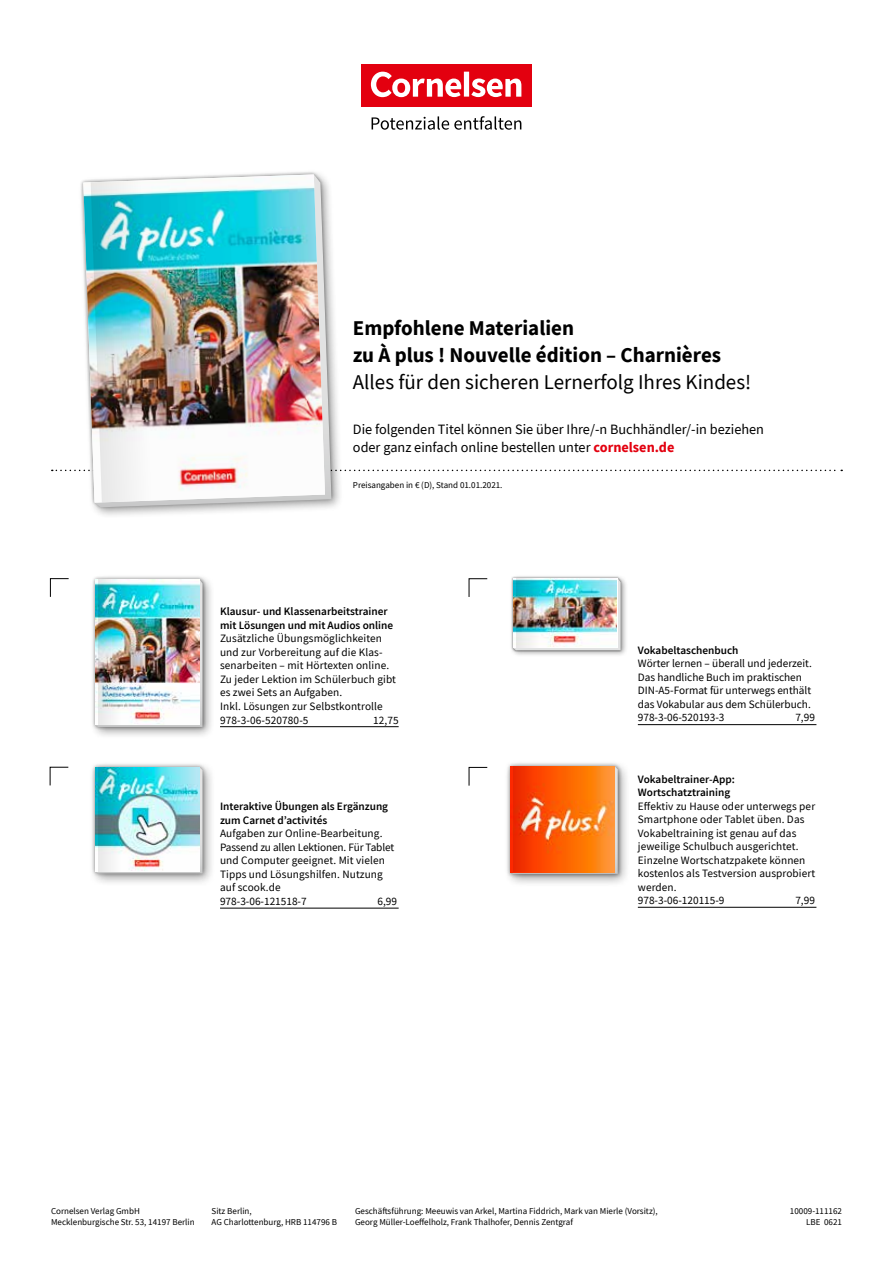
<style>
.page{position:relative;width:893px;height:1263px;background:#fff}
.page>*{position:absolute;margin:0;border:0;box-sizing:border-box;transform-origin:0 0}
.t1{font:700 21px/27px "CV Source Sans";color:#000}
.t2{font:21px "CV Source Sans";color:#000}
.t3{font:14.25px/18px "CV Source Sans";color:#000}
.t4{font:11.25px/13.5px "CV Source Sans";letter-spacing:.01em;color:#000}
.t5{font:600 11.25px/13.5px "CV Source Sans";color:#000}
.t6{font:9px/10.5px "CV Source Sans";color:#000}
.s1{font-weight:700;color:#e3000f}
</style>
<div class="page">
<svg style="left:469px;top:578px;width:19px;height:19px"></svg>
<hr style="left:638px;top:724px;width:178px;height:1px;background:#000">
<hr style="left:220px;top:726px;width:179px;height:1px;background:#000">
<svg style="left:50px;top:578px;width:19px;height:19px"></svg>
<div style="left:77px;top:168px;width:267px;height:351px;background:#000;opacity:.4"></div>
<svg style="left:80px;top:171px;width:255px;height:340px"></svg>
<img style="left:83px;top:174px;width:242px;height:329px">
<img style="left:52px;top:180px;width:790px;height:322px">
<svg style="left:469px;top:767px;width:19px;height:19px"></svg>
<div style="left:504px;top:760px;width:127px;height:127px;background:#000;opacity:.4"></div>
<div style="left:506px;top:762px;width:116px;height:116px;background:#000;opacity:.4"></div>
<svg style="left:510px;top:766px;width:108px;height:108px"></svg>
<img style="left:510px;top:766px;width:105px;height:106px">
<svg style="left:514px;top:766px;width:23px;height:106px"></svg>
<svg style="left:50px;top:767px;width:19px;height:19px"></svg>
<div style="left:89px;top:761px;width:127px;height:125px;background:#000;opacity:.4"></div>
<div style="left:91px;top:763px;width:116px;height:115px;background:#000;opacity:.4"></div>
<svg style="left:95px;top:767px;width:108px;height:106px"></svg>
<img style="left:95px;top:767px;width:105px;height:105px">
<svg style="left:99px;top:767px;width:23px;height:105px"></svg>
<hr style="left:220px;top:908px;width:179px;height:1px;background:#000">
<hr style="left:638px;top:907px;width:178px;height:1px;background:#000">
<div style="left:89px;top:574px;width:126px;height:165px;background:#000;opacity:.4"></div>
<div style="left:92px;top:576px;width:114px;height:154px;background:#000;opacity:.4"></div>
<svg style="left:95px;top:580px;width:108px;height:147px"></svg>
<img style="left:95px;top:580px;width:105px;height:145px">
<img style="left:99px;top:580px;width:23px;height:145px">
<svg style="left:372px;top:116px;width:149px;height:14px"></svg>
<div style="left:509px;top:574px;width:119px;height:84px;background:#000;opacity:.4"></div>
<div style="left:511px;top:576px;width:112px;height:76px;background:#000;opacity:.4"></div>
<svg style="left:513px;top:578px;width:108px;height:72px"></svg>
<img style="left:513px;top:578px;width:103px;height:70px">
<img style="left:517px;top:578px;width:23px;height:70px">
<div style="left:361px;top:64px;width:170px;height:42px;background:#e3000f"></div>
<svg style="left:371px;top:72px;width:150px;height:25px"></svg>
<h1 class="t1" style="left:353px;top:315px;width:370px">Empfohlene Materialien<br>zu À plus ! Nouvelle édition – Charnières</h1>
<h1 class="t2" style="left:353px;top:369px;width:400px">Alles für den sicheren Lernerfolg Ihres Kindes!</h1>
<p class="t3" style="left:353px;top:421px;width:413px">Die folgenden Titel können Sie über Ihre/-n Buchhändler/-in beziehen oder ganz einfach online bestellen unter <span class="s1">cornelsen.de</span></p>
<p class="t6" style="left:353px;top:480px;width:151px">Preisangaben in € (D), Stand 01.01.2021.</p>
<p class="t5" style="left:220px;top:605px;width:175px">Klausur- und Klassenarbeitstrainer mit Lösungen und mit Audios online</p>
<p class="t4" style="left:220px;top:632px;width:177px">Zusätzliche Übungsmöglichkeiten und zur Vorbereitung auf die Klas&shy;senarbeiten – mit Hörtexten online.<br>Zu jeder Lektion im Schülerbuch gibt es zwei Sets an Aufgaben.<br>Inkl. Lösungen zur Selbstkontrolle<br>978-3-06-520780-5</p>
<p class="t4" style="left:373px;top:713px;width:27px">12,75</p>
<p class="t5" style="left:220px;top:800px;width:170px">Interaktive Übungen als Ergänzung zum Carnet d’activités</p>
<p class="t4" style="left:220px;top:827px;width:176px">Aufgaben zur Online-Bearbeitung.<br>Passend zu allen Lektionen. Für Tablet und Computer geeignet. Mit vielen<br>Tipps und Lösungshilfen. Nutzung auf scook.de<br>978-3-06-121518-7</p>
<p class="t4" style="left:378px;top:894px;width:21px">6,99</p>
<p class="t5" style="left:638px;top:643px;width:102px">Vokabeltaschenbuch</p>
<p class="t4" style="left:638px;top:657px;width:176px">Wörter lernen – überall und jederzeit.<br>Das handliche Buch im praktischen DIN-A5-Format für unterwegs enthält das Vokabular aus dem Schülerbuch.<br>978-3-06-520193-3</p>
<p class="t4" style="left:795px;top:711px;width:21px">7,99</p>
<p class="t5" style="left:638px;top:772px;width:98px">Vokabeltrainer-App:<br>Wortschatztraining</p>
<p class="t4" style="left:638px;top:799px;width:179px">Effektiv zu Hause oder unterwegs per<br>Smartphone oder Tablet üben. Das<br>Vokabeltraining ist genau auf das jeweilige Schulbuch ausgerichtet.<br>Einzelne Wortschatzpakete können kostenlos als Testversion ausprobiert werden.<br>978-3-06-120115-9</p>
<p class="t4" style="left:795px;top:893px;width:21px">7,99</p>
<p class="t6" style="left:51px;top:1206px;width:145px">Cornelsen Verlag GmbH<br>Mecklenburgische Str. 53, 14197 Berlin</p>
<p class="t6" style="left:212px;top:1206px;width:127px">Sitz Berlin,<br>AG Charlottenburg, HRB 114796 B</p>
<p class="t6" style="left:355px;top:1206px;width:304px">Geschäftsführung: Meeuwis van Arkel, Martina Fiddrich, Mark van Mierle (Vorsitz),<br>Georg Müller-Loeffelholz, Frank Thalhofer, Dennis Zentgraf</p>
<p class="t6" style="left:790px;top:1206px;width:54px;text-align:right">10009-111162<br>LBE 0621</p>
</div>
